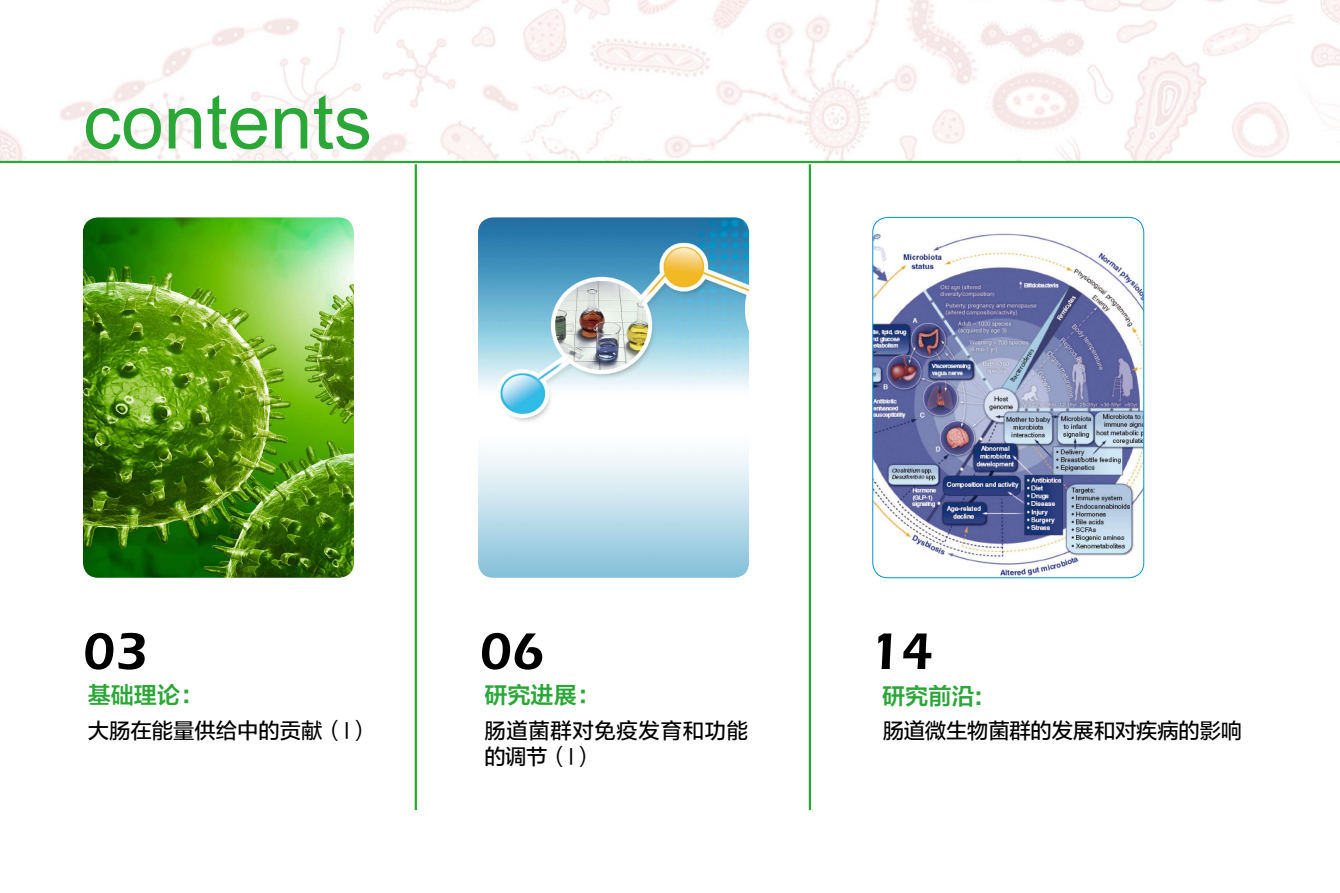
<style>
.page{position:relative;width:1340px;height:893px;background:#fff}
.page>*{position:absolute;margin:0;border:0;box-sizing:border-box;transform-origin:0 0}
.t1{font:76.5px "Arial";color:#2ba738}
.t2{font:600 53.32px "Eras ITC";color:#000}
.t3{font:23.18px "FZLTZCHK GBK1 0";color:#2ba738}
.t4{font:21.38px "FZLTZHUNHK GBK1 0";color:#000}
.t5{font:21.38px/25.7px "FZLTZHUNHK GBK1 0";letter-spacing:.03em;color:#000}
</style>
<div class="page">
<img style="left:0;top:0;width:1339px;height:161px">
<img style="left:83px;top:217px;width:271px;height:361px;border-radius:15px">
<img style="left:872px;top:217px;width:271px;height:361px;border-radius:15px">
<div style="left:872px;top:217px;width:272px;height:361px;border:1px solid #0092db;border-radius:15px"></div>
<hr style="left:415px;top:164px;width:2px;height:646px;background:#2ba738">
<hr style="left:808px;top:164px;width:3px;height:646px;background:#2ba738">
<hr style="left:0;top:161px;width:1339px;height:2px;background:#2ba738">
<img style="left:478px;top:217px;width:271px;height:361px;border-radius:15px">
<img style="left:478px;top:341px;width:271px;height:237px">
<h1 class="t1" style="left:83px;top:72px;width:290px">contents</h1>
<h2 class="t2" style="left:83px;top:621px;width:67px">03</h2>
<h2 class="t2" style="left:479px;top:621px;width:67px">06</h2>
<h2 class="t2" style="left:868px;top:621px;width:67px">14</h2>
<p class="t3" style="left:88px;top:682px;width:117px">基础理论：</p>
<p class="t3" style="left:484px;top:682px;width:117px">研究进展：</p>
<p class="t3" style="left:882px;top:684px;width:102px">研究前沿:</p>
<p class="t4" style="left:88px;top:719px;width:285px">大肠在能量供给中的贡献（I）</p>
<p class="t5" style="left:484px;top:718px;width:265px">肠道菌群对免疫发育和功能的调节（I）</p>
<p class="t4" style="left:882px;top:719px;width:361px">肠道微生物菌群的发展和对疾病的影响</p>
</div>
